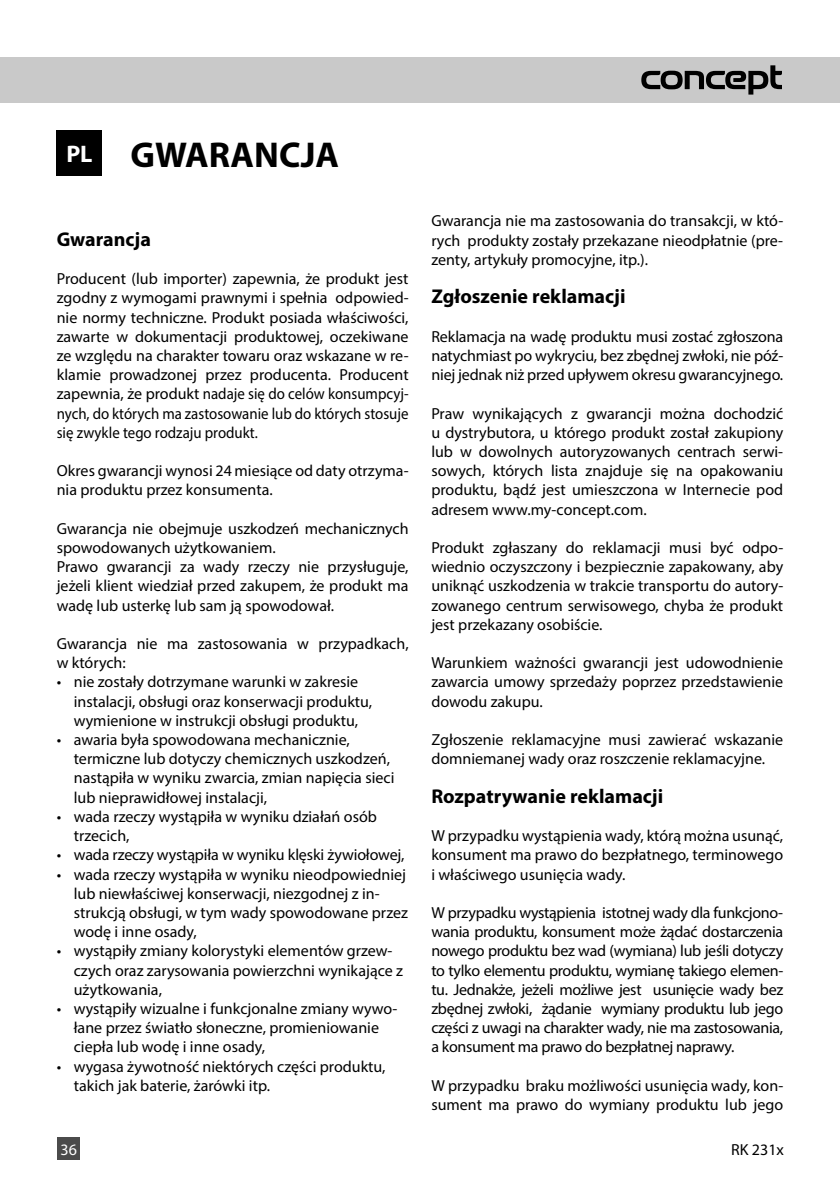
<style>
.page{position:relative;width:840px;height:1191px;background:#fff}
.page>*{position:absolute;margin:0;border:0;box-sizing:border-box;transform-origin:0 0}
.t1{font:700 36px "Myriad Pro";color:#000}
.t2{font:700 20px "Myriad Pro";color:#000}
.t3{font:16px/19.2px "Myriad Pro";color:#000}
.t4{font:16px "Myriad Pro";color:#fff}
.s1{font-size:24px;color:#fff}
</style>
<div class="page">
<div style="left:0;top:57px;width:839px;height:46px;background:#c9c9c9"></div>
<svg style="left:641px;top:65px;width:140px;height:30px"></svg>
<div style="left:57px;top:1137px;width:23px;height:23px;background:#4b4b4b"></div>
<div style="left:57px;top:130px;width:45px;height:46px;background:#000"></div>
<h1 class="t1" style="left:66px;top:132px;width:274px"><span class="s1">PL</span> GWARANCJA</h1>
<p class="t2" style="left:57px;top:226px;width:96px">Gwarancja</p>
<p class="t3" style="left:57px;top:269px;width:353px;text-align:justify">Producent (lub importer) zapewnia, że produkt jest zgodny z wymogami prawnymi i spełnia odpowied&shy;nie normy techniczne. Produkt posiada właściwości, zawarte w dokumentacji produktowej, oczekiwane ze względu na charakter towaru oraz wskazane w re&shy;klamie prowadzonej przez producenta. Producent zapewnia, że produkt nadaje się do celów konsumpcyj&shy;nych, do których ma zastosowanie lub do których stosuje się zwykle tego rodzaju produkt.</p>
<p class="t3" style="left:57px;top:461px;width:353px">Okres gwarancji wynosi 24 miesiące od daty otrzyma&shy;nia produktu przez konsumenta.</p>
<p class="t3" style="left:57px;top:518px;width:353px">Gwarancja nie obejmuje uszkodzeń mechanicznych spowodowanych użytkowaniem.<br>Prawo gwarancji za wady rzeczy nie przysługuje, jeżeli klient wiedział przed zakupem, że produkt ma wadę lub usterkę lub sam ją spowodował.</p>
<p class="t3" style="left:57px;top:634px;width:353px">Gwarancja nie ma zastosowania w przypadkach, w których:</p>
<p class="t3" style="left:74px;top:672px;width:300px;text-indent:-17px">• nie zostały dotrzymane warunki w zakresie instalacji, obsługi oraz konserwacji produktu, wymienione w instrukcji obsługi produktu,</p>
<p class="t3" style="left:74px;top:730px;width:322px;text-indent:-17px">• awaria była spowodowana mechanicznie, termiczne lub dotyczy chemicznych uszkodzeń, nastąpiła w wyniku zwarcia, zmian napięcia sieci lub nieprawidłowej instalacji,</p>
<p class="t3" style="left:74px;top:806px;width:304px;text-indent:-17px">• wada rzeczy wystąpiła w wyniku działań osób trzecich,</p>
<p class="t3" style="left:57px;top:845px;width:349px">• wada rzeczy wystąpiła w wyniku klęski żywiołowej,</p>
<p class="t3" style="left:74px;top:864px;width:335px;text-indent:-17px">• wada rzeczy wystąpiła w wyniku nieodpowiedniej lub niewłaściwej konserwacji, niezgodnej z in&shy;strukcją obsługi, w tym wady spowodowane przez wodę i inne osady,</p>
<p class="t3" style="left:74px;top:941px;width:330px;text-indent:-17px">• wystąpiły zmiany kolorystyki elementów grzew&shy;czych oraz zarysowania powierzchni wynikające z użytkowania,</p>
<p class="t3" style="left:74px;top:998px;width:325px;text-indent:-17px">• wystąpiły wizualne i funkcjonalne zmiany wywo&shy;łane przez światło słoneczne, promieniowanie ciepła lub wodę i inne osady,</p>
<p class="t3" style="left:74px;top:1056px;width:313px;text-indent:-17px">• wygasa żywotność niektórych części produktu, takich jak baterie, żarówki itp.</p>
<p class="t3" style="left:431px;top:211px;width:353px;text-align:justify">Gwarancja nie ma zastosowania do transakcji, w któ&shy;rych produkty zostały przekazane nieodpłatnie (pre&shy;zenty, artykuły promocyjne, itp.).</p>
<p class="t2" style="left:431px;top:283px;width:195px">Zgłoszenie reklamacji</p>
<p class="t3" style="left:431px;top:326px;width:353px;text-align:justify">Reklamacja na wadę produktu musi zostać zgłoszona natychmiast po wykryciu, bez zbędnej zwłoki, nie póź&shy;niej jednak niż przed upływem okresu gwarancyjnego.</p>
<p class="t3" style="left:431px;top:403px;width:353px;text-align:justify">Praw wynikających z gwarancji można dochodzić u dystrybutora, u którego produkt został zakupiony lub w dowolnych autoryzowanych centrach serwi&shy;sowych, których lista znajduje się na opakowaniu produktu, bądź jest umieszczona w Internecie pod adresem www.my-concept.com.</p>
<p class="t3" style="left:431px;top:538px;width:353px;text-align:justify">Produkt zgłaszany do reklamacji musi być odpo&shy;wiednio oczyszczony i bezpiecznie zapakowany, aby uniknąć uszkodzenia w trakcie transportu do autory&shy;zowanego centrum serwisowego, chyba że produkt jest przekazany osobiście.</p>
<p class="t3" style="left:431px;top:653px;width:353px;text-align:justify">Warunkiem ważności gwarancji jest udowodnienie zawarcia umowy sprzedaży poprzez przedstawienie dowodu zakupu.</p>
<p class="t3" style="left:431px;top:730px;width:353px">Zgłoszenie reklamacyjne musi zawierać wskazanie domniemanej wady oraz roszczenie reklamacyjne.</p>
<p class="t2" style="left:431px;top:783px;width:233px">Rozpatrywanie reklamacji</p>
<p class="t3" style="left:431px;top:826px;width:353px;text-align:justify">W przypadku wystąpienia wady, którą można usunąć, konsument ma prawo do bezpłatnego, terminowego i właściwego usunięcia wady.</p>
<p class="t3" style="left:431px;top:902px;width:353px;text-align:justify">W przypadku wystąpienia istotnej wady dla funkcjono&shy;wania produktu, konsument może żądać dostarczenia nowego produktu bez wad (wymiana) lub jeśli dotyczy to tylko elementu produktu, wymianę takiego elemen&shy;tu. Jednakże, jeżeli możliwe jest usunięcie wady bez zbędnej zwłoki, żądanie wymiany produktu lub jego części z uwagi na charakter wady, nie ma zastosowania, a konsument ma prawo do bezpłatnej naprawy.</p>
<p class="t3" style="left:431px;top:1075px;width:353px">W przypadku braku możliwości usunięcia wady, kon&shy;sument ma prawo do wymiany produktu lub jego</p>
<p class="t4" style="left:61px;top:1139px;width:18px">36</p>
<p class="t3" style="left:730px;top:1139px;width:54px">RK 231x</p>
</div>
